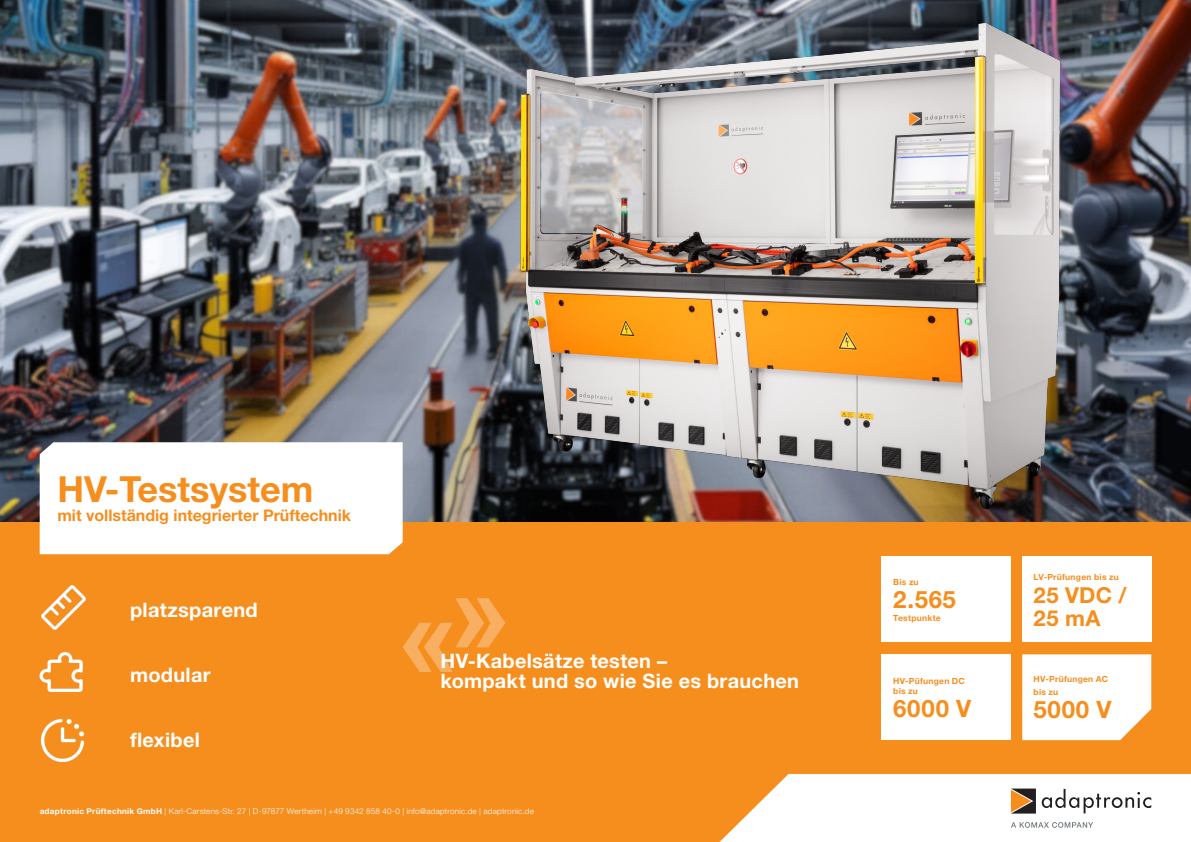
<style>
.page{position:relative;width:1191px;height:842px;background:#fff}
.page>*{position:absolute;margin:0;border:0;box-sizing:border-box;transform-origin:0 0}
.t1{font:700 36px "Helvetica Neue LT Pro";color:#f68e1e}
.Interview_Frage_Copper_DE{font:700 24px "Helvetica Neue LT Std";letter-spacing:.035em;color:#f68e1e}
.Interview_Frage_Copper_DE-2{font:700 22px/23px "Helvetica Neue LT Std";letter-spacing:.02em;color:#f68e1e}
.Titel_Vorwort_weiss{font:700 20px "Helvetica Neue LT Std";letter-spacing:.015em;color:#fff}
.Überschrift_rot{font:700 19.9px/19.4px "Helvetica Neue LT Std";letter-spacing:.015em;color:#fff}
.t2{font:700 16px "Helvetica Neue LT Pro";color:#f68e1e}
.Interview_Frage_Copper_DE-3{font:700 8.5px/10.2px "Helvetica Neue LT Std";letter-spacing:.03em;color:#f68e1e}
.Lauftext_8_5_Pt{font:300 8px "Helvetica Neue LT Std";letter-spacing:.02em;color:#fff}
.s1{font-weight:700}
</style>
<div class="page">
<div style="left:0;top:522px;width:1191px;height:320px;background:#f68e1e"></div>
<svg style="left:719px;top:774px;width:472px;height:68px"></svg>
<img style="left:0;top:0;width:1191px;height:522px">
<img style="left:40px;top:718px;width:45px;height:45px">
<img style="left:41px;top:585px;width:45px;height:45px">
<img style="left:39px;top:651px;width:44px;height:41px">
<img style="left:503px;top:11px;width:574px;height:511px">
<div style="left:1022px;top:654px;width:129px;height:86px;background:#fff"></div>
<div style="left:882px;top:557px;width:129px;height:85px;background:#fff"></div>
<div style="left:1022px;top:557px;width:129px;height:85px;background:#fff"></div>
<div style="left:882px;top:654px;width:129px;height:86px;background:#fff"></div>
<svg style="left:40px;top:442px;width:363px;height:112px"></svg>
<svg style="left:403px;top:598px;width:102px;height:74px"></svg>
<p class="t1" style="left:57px;top:466px;width:257px">HV-Testsystem</p>
<p class="t2" style="left:57px;top:505px;width:295px">mit vollständig integrierter Prüftechnik</p>
<p class="Titel_Vorwort_weiss" style="left:130px;top:597px;width:129px">platzsparend</p>
<p class="Titel_Vorwort_weiss" style="left:130px;top:662px;width:82px">modular</p>
<p class="Titel_Vorwort_weiss" style="left:130px;top:727px;width:71px">flexibel</p>
<p class="Überschrift_rot" style="left:440px;top:651px;width:360px">HV-Kabelsätze testen –<br>kompakt und so wie Sie es brauchen</p>
<p class="Lauftext_8_5_Pt" style="left:40px;top:806px;width:496px"><span class="s1">adaptronic Prüftechnik GmbH</span> | Karl-Carstens-Str. 27 | D-97877 Wertheim | +49 9342 858 40-0 | info@adaptronic.de | adaptronic.de</p>
<p class="Interview_Frage_Copper_DE-3" style="left:893px;top:576px;width:27px">Bis zu</p>
<p class="Interview_Frage_Copper_DE" style="left:893px;top:584px;width:64px">2.565</p>
<p class="Interview_Frage_Copper_DE-3" style="left:893px;top:612px;width:49px">Testpunkte</p>
<p class="Interview_Frage_Copper_DE-3" style="left:893px;top:675px;width:73px">HV-Püfungen DC bis zu</p>
<p class="Interview_Frage_Copper_DE" style="left:893px;top:693px;width:80px">6000 V</p>
<p class="Interview_Frage_Copper_DE-3" style="left:1033px;top:571px;width:87px">LV-Prüfungen bis zu</p>
<p class="Interview_Frage_Copper_DE-2" style="left:1033px;top:583px;width:95px">25 VDC /<br>25 mA</p>
<p class="Interview_Frage_Copper_DE-3" style="left:1033px;top:674px;width:76px">HV-Prüfungen AC</p>
<p class="Interview_Frage_Copper_DE-3" style="left:1033px;top:687px;width:26px">bis zu</p>
<p class="Interview_Frage_Copper_DE" style="left:1033px;top:695px;width:79px">5000 V</p>
</div>
